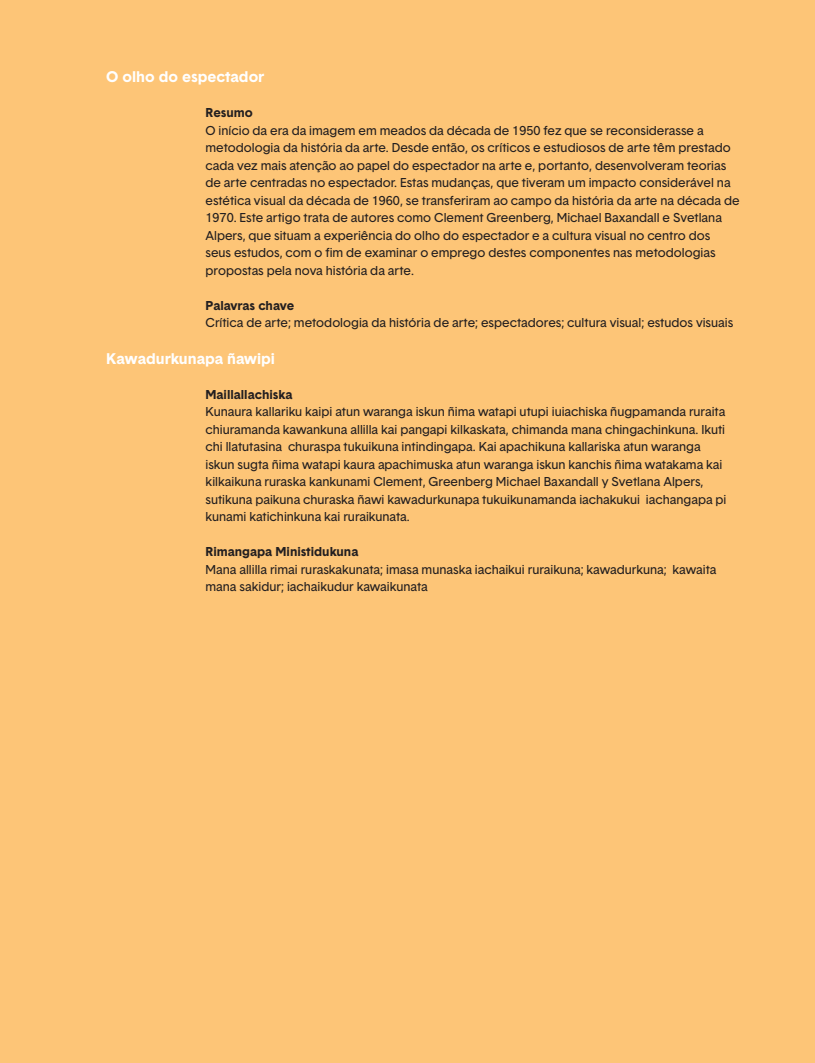
<style>
.page{position:relative;width:815px;height:1063px;background:#fdc577}
.page>*{position:absolute;margin:0;border:0;box-sizing:border-box;transform-origin:0 0}
.TITULO_NIVEL_1{font:700 15px "Basetica";color:#fff}
.RESUMEN_INDENTADO{font:12.5px/17.5px "Basetica";color:#231f20}
.TÍTULOS_RESÚMENES_IN{font:700 12.5px "Basetica";color:#231f20}
</style>
<div class="page">
<p class="TITULO_NIVEL_1" style="left:106px;top:66px;width:160px">O olho do espectador</p>
<p class="TÍTULOS_RESÚMENES_IN" style="left:206px;top:104px;width:49px">Resumo</p>
<p class="RESUMEN_INDENTADO" style="left:206px;top:121px;width:536px">O início da era da imagem em meados da década de 1950 fez que se reconsiderasse a metodologia da história da arte. Desde então, os críticos e estudiosos de arte têm prestado cada vez mais atenção ao papel do espectador na arte e, portanto, desenvolveram teorias de arte centradas no espectador. Estas mudanças, que tiveram um impacto considerável na estética visual da década de 1960, se transferiram ao campo da história da arte na década de 1970. Este artigo trata de autores como Clement Greenberg, Michael Baxandall e Svetlana Alpers, que situam a experiência do olho do espectador e a cultura visual no centro dos<br>seus estudos, com o fim de examinar o emprego destes componentes nas metodologias propostas pela nova história da arte.</p>
<p class="TÍTULOS_RESÚMENES_IN" style="left:206px;top:297px;width:90px">Palavras chave</p>
<p class="RESUMEN_INDENTADO" style="left:206px;top:314px;width:529px">Crítica de arte; metodologia da história de arte; espectadores; cultura visual; estudos visuais</p>
<p class="TITULO_NIVEL_1" style="left:106px;top:348px;width:170px">Kawadurkunapa ñawipi</p>
<p class="TÍTULOS_RESÚMENES_IN" style="left:206px;top:386px;width:88px">Maillallachiska</p>
<p class="RESUMEN_INDENTADO" style="left:206px;top:403px;width:522px">Kunaura kallariku kaipi atun waranga iskun ñima watapi utupi iuiachiska ñugpamanda ruraita chiuramanda kawankuna allilla kai pangapi kilkaskata, chimanda mana chingachinkuna. Ikuti chi llatutasina churaspa tukuikuna intindingapa. Kai apachikuna kallariska atun waranga iskun sugta ñima watapi kaura apachimuska atun waranga iskun kanchis ñima watakama kai kilkaikuna ruraska kankunami Clement, Greenberg Michael Baxandall y Svetlana Alpers, sutikuna paikuna churaska ñawi kawadurkunapa tukuikunamanda iachakukui iachangapa pi kunami katichinkuna kai ruraikunata.</p>
<p class="TÍTULOS_RESÚMENES_IN" style="left:206px;top:543px;width:154px">Rimangapa Ministidukuna</p>
<p class="RESUMEN_INDENTADO" style="left:206px;top:561px;width:512px">Mana allilla rimai ruraskakunata; imasa munaska iachaikui ruraikuna; kawadurkuna; kawaita mana sakidur; iachaikudur kawaikunata</p>
</div>
